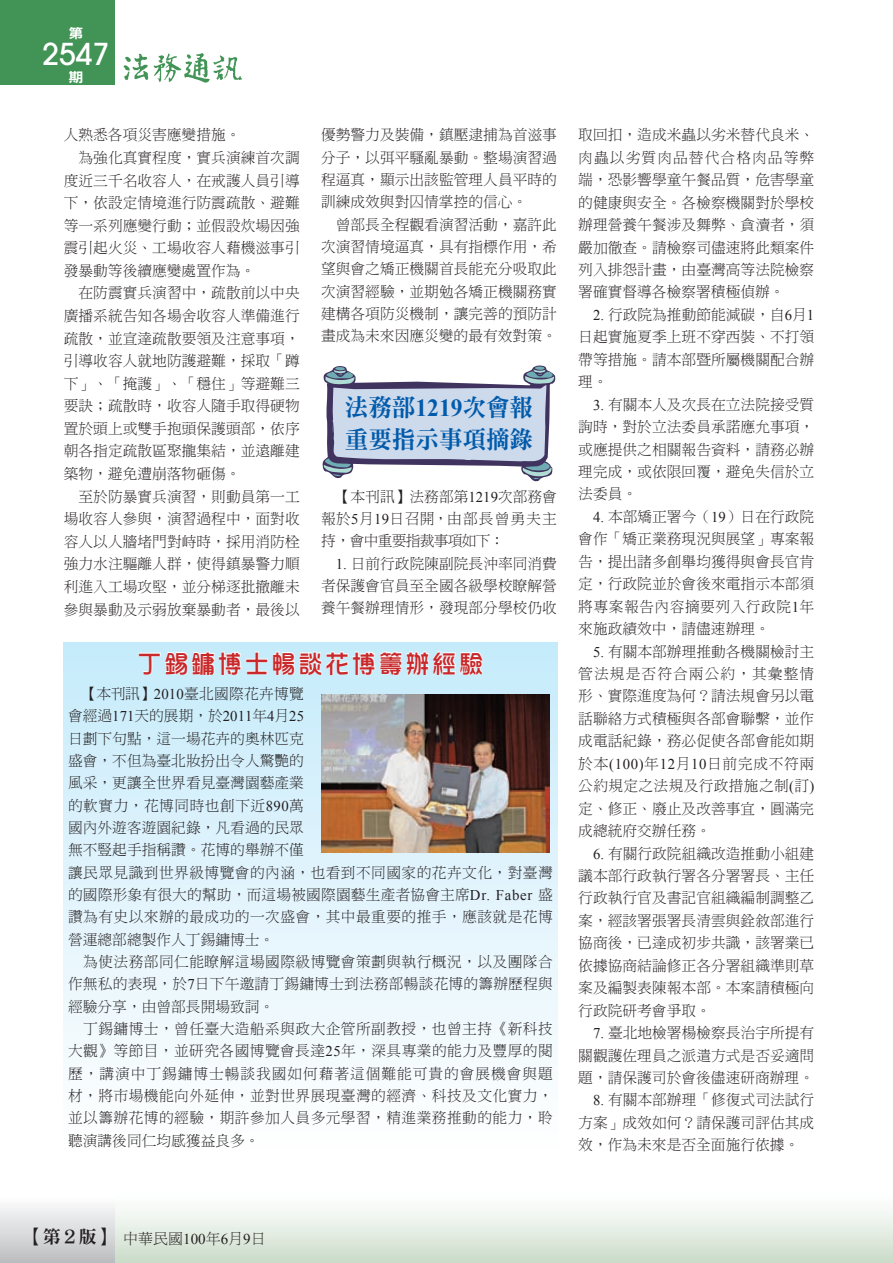
<style>
.page{position:relative;width:893px;height:1263px;background:#fff}
.page>*{position:absolute;margin:0;border:0;box-sizing:border-box;transform-origin:0 0}
.t1{font:500 30px "Avant Garde";color:#fff}
.t2{font:25.5px "DF Hua Zong Std W5";letter-spacing:.05em;color:#c9292b}
.t3{font:24.45px/33px "DF Ming Std W9";color:#015aaa;scale:.96 1}
.t4{font:18px "DF Ming Std W9";color:#231f20}
.t5{font:15px "DF Ming Std W3";color:#231f20}
.t6{font:14.85px/22.5px "DF Ming Std W3";color:#231f20;text-align:justify}
.t7{font:13.5px "DF Hei Std W9";color:#fff;scale:1.11 1}
.s1{font-family:"Times New Roman";font-weight:700}
.s2{font-family:"Times New Roman"}
</style>
<div class="page">
<div style="left:0;top:1191px;width:893px;height:72px;background:linear-gradient(to bottom,#fff,#ccddca)"></div>
<div style="left:0;top:0;width:115px;height:85px;background:#419455"></div>
<img style="left:123px;top:53px;width:26px;height:27px">
<img style="left:153px;top:53px;width:28px;height:29px">
<img style="left:213px;top:55px;width:29px;height:25px">
<img style="left:181px;top:53px;width:29px;height:30px">
<div style="left:0;top:1191px;width:115px;height:72px;background:linear-gradient(to bottom,#fff,#bdbec1)"></div>
<svg style="left:892px;top:1191px;width:1px;height:72px"></svg>
<svg style="left:322px;top:365px;width:234px;height:117px"></svg>
<div style="left:64px;top:642px;width:493px;height:510px;background:linear-gradient(to bottom,#c5eaf9,#fffefe)"></div>
<svg style="left:138px;top:650px;width:346px;height:29px"></svg>
<img style="left:321px;top:695px;width:229px;height:157px">
<p class="t7" style="left:68px;top:26px;width:15px">第</p>
<h1 class="t1" style="left:43px;top:36px;width:68px">2547</h1>
<p class="t7" style="left:68px;top:69px;width:15px">期</p>
<p class="t6" style="left:64px;top:124px;width:178px">人熟悉各項災害應變措施。</p>
<p class="t6" style="left:79px;top:146px;width:223px">為強化真實程度，實兵演練首次調</p>
<p class="t6" style="left:64px;top:169px;width:237px">度近三千名收容人，在戒護人員引導</p>
<p class="t6" style="left:64px;top:191px;width:237px">下，依設定情境進行防震疏散、避難</p>
<p class="t6" style="left:64px;top:214px;width:237px">等一系列應變行動；並假設炊場因強</p>
<p class="t6" style="left:64px;top:236px;width:237px">震引起火災、工場收容人藉機滋事引</p>
<p class="t6" style="left:64px;top:259px;width:193px">發暴動等後續應變處置作為。</p>
<p class="t6" style="left:79px;top:282px;width:223px">在防震實兵演習中，疏散前以中央</p>
<p class="t6" style="left:64px;top:304px;width:237px">廣播系統告知各場舍收容人準備進行</p>
<p class="t6" style="left:64px;top:327px;width:237px">疏散，並宣達疏散要領及注意事項，</p>
<p class="t6" style="left:64px;top:349px;width:237px">引導收容人就地防護避難，採取「蹲</p>
<p class="t6" style="left:64px;top:372px;width:237px">下」、「掩護」、「穩住」等避難三</p>
<p class="t6" style="left:64px;top:394px;width:237px">要訣；疏散時，收容人隨手取得硬物</p>
<p class="t6" style="left:64px;top:417px;width:237px">置於頭上或雙手抱頭保護頭部，依序</p>
<p class="t6" style="left:64px;top:440px;width:237px">朝各指定疏散區聚攏集結，並遠離建</p>
<p class="t6" style="left:64px;top:462px;width:178px">築物，避免遭崩落物砸傷。</p>
<p class="t6" style="left:79px;top:485px;width:223px">至於防暴實兵演習，則動員第一工</p>
<p class="t6" style="left:64px;top:507px;width:237px">場收容人參與，演習過程中，面對收</p>
<p class="t6" style="left:64px;top:530px;width:237px">容人以人牆堵門對峙時，採用消防栓</p>
<p class="t6" style="left:64px;top:552px;width:237px">強力水注驅離人群，使得鎮暴警力順</p>
<p class="t6" style="left:64px;top:575px;width:237px">利進入工場攻堅，並分梯逐批撤離未</p>
<p class="t6" style="left:64px;top:598px;width:237px">參與暴動及示弱放棄暴動者，最後以</p>
<p class="t6" style="left:321px;top:124px;width:237px">優勢警力及裝備，鎮壓逮捕為首滋事分子，以弭平騷亂暴動。整場演習過程逼真，顯示出該監管理人員平時的訓練成效與對囚情掌控的信心。</p>
<p class="t6" style="left:321px;top:213px;width:237px;text-indent:15px">曾部長全程觀看演習活動，嘉許此次演習情境逼真，具有指標作用，希望與會之矯正機關首長能充分吸取此次演習經驗，並期勉各矯正機關務實建構各項防災機制，讓完善的預防計畫成為未來因應災變的最有效對策。</p>
<h3 class="t3" style="left:345px;top:390px;width:198px">法務部<span class="s1">1219</span>次會報重要指示事項摘錄</h3>
<p class="t6" style="left:321px;top:485px;width:237px;text-indent:15px">【本刊訊】法務部第<span class="s2">1219</span>次部務會報於<span class="s2">5</span>月<span class="s2">19</span>日召開，由部長曾勇夫主持，會中重要指裁事項如下：</p>
<p class="t6" style="left:321px;top:552px;width:237px;text-indent:15px"><span class="s2">1.</span> 日前行政院陳副院長沖率同消費者保護會官員至全國各級學校瞭解營養午餐辦理情形，發現部分學校仍收</p>
<h2 class="t2" style="left:137px;top:650px;width:348px">丁錫鏞博士暢談花博籌辦經驗</h2>
<p class="t6" style="left:68px;top:682px;width:486px;text-align:left;text-indent:14px">【本刊訊】<span class="s2">2010</span>臺北國際花卉博覽<br>會經過<span class="s2">171</span>天的展期，於<span class="s2">2011</span>年<span class="s2">4</span>月<span class="s2">25<br></span>日劃下句點，這一場花卉的奧林匹克<br>盛會，不但為臺北妝扮出令人驚艷的<br>風采，更讓全世界看見臺灣園藝產業<br>的軟實力，花博同時也創下近<span class="s2">890</span>萬<br>國內外遊客遊園紀錄，凡看過的民眾<br>無不豎起手指稱讚。花博的舉辦不僅<br>讓民眾見識到世界級博覽會的內涵，也看到不同國家的花卉文化，對臺灣的國際形象有很大的幫助，而這場被國際園藝生產者協會主席<span class="s2">Dr. Faber</span> 盛讚為有史以來辦的最成功的一次盛會，其中最重要的推手，應該就是花博營運總部總製作人丁錫鏞博士。</p>
<p class="t6" style="left:68px;top:950px;width:486px;text-indent:15px">為使法務部同仁能瞭解這場國際級博覽會策劃與執行概況，以及團隊合作無私的表現，於<span class="s2">7</span>日下午邀請丁錫鏞博士到法務部暢談花博的籌辦歷程與經驗分享，由曾部長開場致詞。</p>
<p class="t6" style="left:68px;top:1017px;width:486px;text-indent:15px">丁錫鏞博士，曾任臺大造船系與政大企管所副教授，也曾主持《新科技大觀》等節目，並研究各國博覽會長達<span class="s2">25</span>年，深具專業的能力及豐厚的閱歷，講演中丁錫鏞博士暢談我國如何藉著這個難能可貴的會展機會與題材，將市場機能向外延伸，並對世界展現臺灣的經濟、科技及文化實力，並以籌辦花博的經驗，期許參加人員多元學習，精進業務推動的能力，聆聽演講後同仁均感獲益良多。</p>
<p class="t6" style="left:578px;top:124px;width:237px">取回扣，造成米蟲以劣米替代良米、肉蟲以劣質肉品替代合格肉品等弊端，恐影響學童午餐品質，危害學童的健康與安全。各檢察機關對於學校辦理營養午餐涉及舞弊、貪瀆者，須嚴加徹查。請檢察司儘速將此類案件列入排怨計畫，由臺灣高等法院檢察署確實督導各檢察署積極偵辦。</p>
<p class="t6" style="left:578px;top:303px;width:237px;text-indent:15px"><span class="s2">2.</span> 行政院為推動節能減碳，自<span class="s2">6</span>月<span class="s2">1</span>日起實施夏季上班不穿西裝、不打領帶等措施。請本部暨所屬機關配合辦理。</p>
<p class="t6" style="left:578px;top:393px;width:237px;text-indent:15px"><span class="s2">3.</span> 有關本人及次長在立法院接受質詢時，對於立法委員承諾應允事項，或應提供之相關報告資料，請務必辦理完成，或依限回覆，避免失信於立法委員。</p>
<p class="t6" style="left:578px;top:505px;width:237px;text-indent:15px"><span class="s2">4.</span> 本部矯正署今（<span class="s2">19</span>）日在行政院會作「矯正業務現況與展望」專案報告，提出諸多創舉均獲得與會長官肯定，行政院並於會後來電指示本部須將專案報告內容摘要列入行政院<span class="s2">1</span>年來施政績效中，請儘速辦理。</p>
<p class="t6" style="left:578px;top:640px;width:237px;text-indent:15px"><span class="s2">5.</span> 有關本部辦理推動各機關檢討主管法規是否符合兩公約，其彙整情形、實際進度為何？請法規會另以電話聯絡方式積極與各部會聯繫，並作成電話紀錄，務必促使各部會能如期於本<span class="s2">(100)</span>年<span class="s2">12</span>月<span class="s2">10</span>日前完成不符兩公約規定之法規及行政措施之制<span class="s2">(</span>訂<span class="s2">)</span>定、修正、廢止及改善事宜，圓滿完成總統府交辦任務。</p>
<p class="t6" style="left:578px;top:842px;width:237px;text-indent:15px"><span class="s2">6.</span> 有關行政院組織改造推動小組建議本部行政執行署各分署署長、主任行政執行官及書記官組織編制調整乙案，經該署張署長清雲與銓敘部進行協商後，已達成初步共識，該署業已依據協商結論修正各分署組織準則草案及編製表陳報本部。本案請積極向行政院研考會爭取。</p>
<p class="t6" style="left:578px;top:1021px;width:237px;text-indent:15px"><span class="s2">7.</span> 臺北地檢署楊檢察長治宇所提有關觀護佐理員之派遣方式是否妥適問題，請保護司於會後儘速研商辦理。</p>
<p class="t6" style="left:578px;top:1088px;width:237px;text-indent:15px"><span class="s2">8.</span> 有關本部辦理「修復式司法試行方案」成效如何？請保護司評估其成效，作為未來是否全面施行依據。</p>
<p class="t4" style="left:25px;top:1227px;width:91px">【第２版】</p>
<p class="t5" style="left:123px;top:1230px;width:144px">中華民國<span class="s2">100</span>年<span class="s2">6</span>月<span class="s2">9</span>日</p>
</div>
